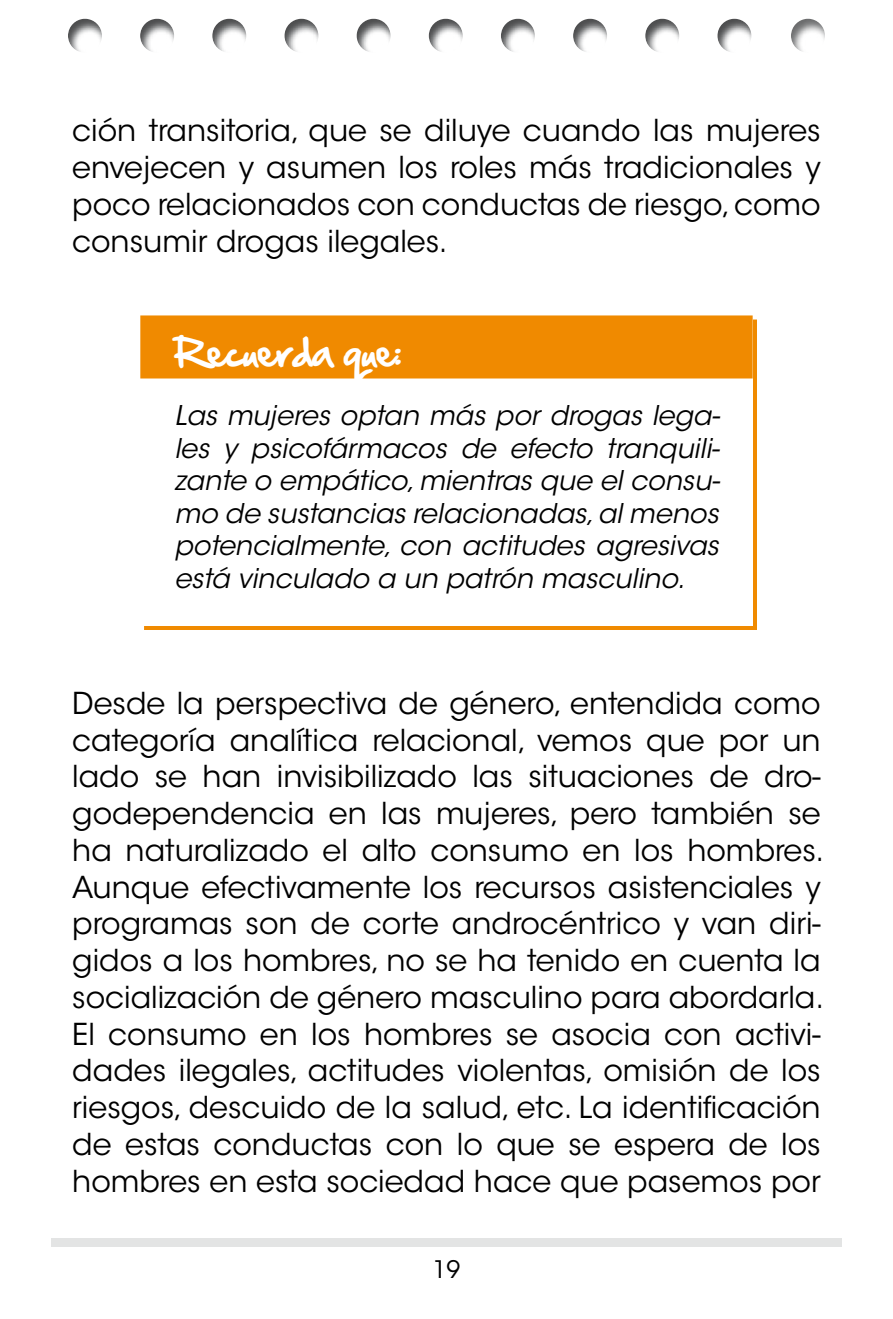
<style>
.page{position:relative;width:893px;height:1319px;background:#fff}
.page>*{position:absolute;margin:0;border:0;box-sizing:border-box;transform-origin:0 0}
.t1{font:36px "Hand Of Sean";color:#fff}
.t2{font:30px/36.6px "ITC Avant Garde Std";color:#000;text-align:justify}
.t3{font:italic 27px/32.4px "ITC Avant Garde Std";color:#000;text-align:justify}
.t4{font:24px "ITC Avant Garde Std";color:#000}
</style>
<div class="page">
<div style="left:51px;top:1237px;width:791px;height:9px;background:#e3e4e4"></div>
<div style="left:140px;top:315px;width:613px;height:63px;background:#f08a00"></div>
<div style="left:64px;top:17px;width:762px;height:39px;background:#000;opacity:.4"></div>
<p class="t2" style="left:72px;top:112px;width:750px">ción transitoria, que se diluye cuando las mujeres envejecen y asumen los roles más tradicionales y poco relacionados con conductas de riesgo, como consumir drogas ilegales.</p>
<p class="t1" style="left:174px;top:319px;width:228px">Recuerda que:</p>
<p class="t3" style="left:174px;top:400px;width:547px">Las mujeres optan más por drogas lega&shy;les y psicofármacos de efecto tranquili&shy;zante o empático, mientras que el consu&shy;mo de sustancias relacionadas, al menos potencialmente, con actitudes agresivas está vinculado a un patrón masculino.</p>
<p class="t2" style="left:72px;top:685px;width:753px;text-align:left">Desde la perspectiva de género, entendida como categoría analítica relacional, vemos que por un lado se han invisibilizado las situaciones de dro&shy;godependencia en las mujeres, pero también se ha naturalizado el alto consumo en los hombres.<br>Aunque efectivamente los recursos asistenciales y programas son de corte androcéntrico y van diri&shy;gidos a los hombres, no se ha tenido en cuenta la socialización de género masculino para abordarla.<br>El consumo en los hombres se asocia con activi&shy;dades ilegales, actitudes violentas, omisión de los riesgos, descuido de la salud, etc. La identificación de estas conductas con lo que se espera de los hombres en esta sociedad hace que pasemos por</p>
<p class="t4" style="left:433px;top:1254px;width:29px">19</p>
</div>
